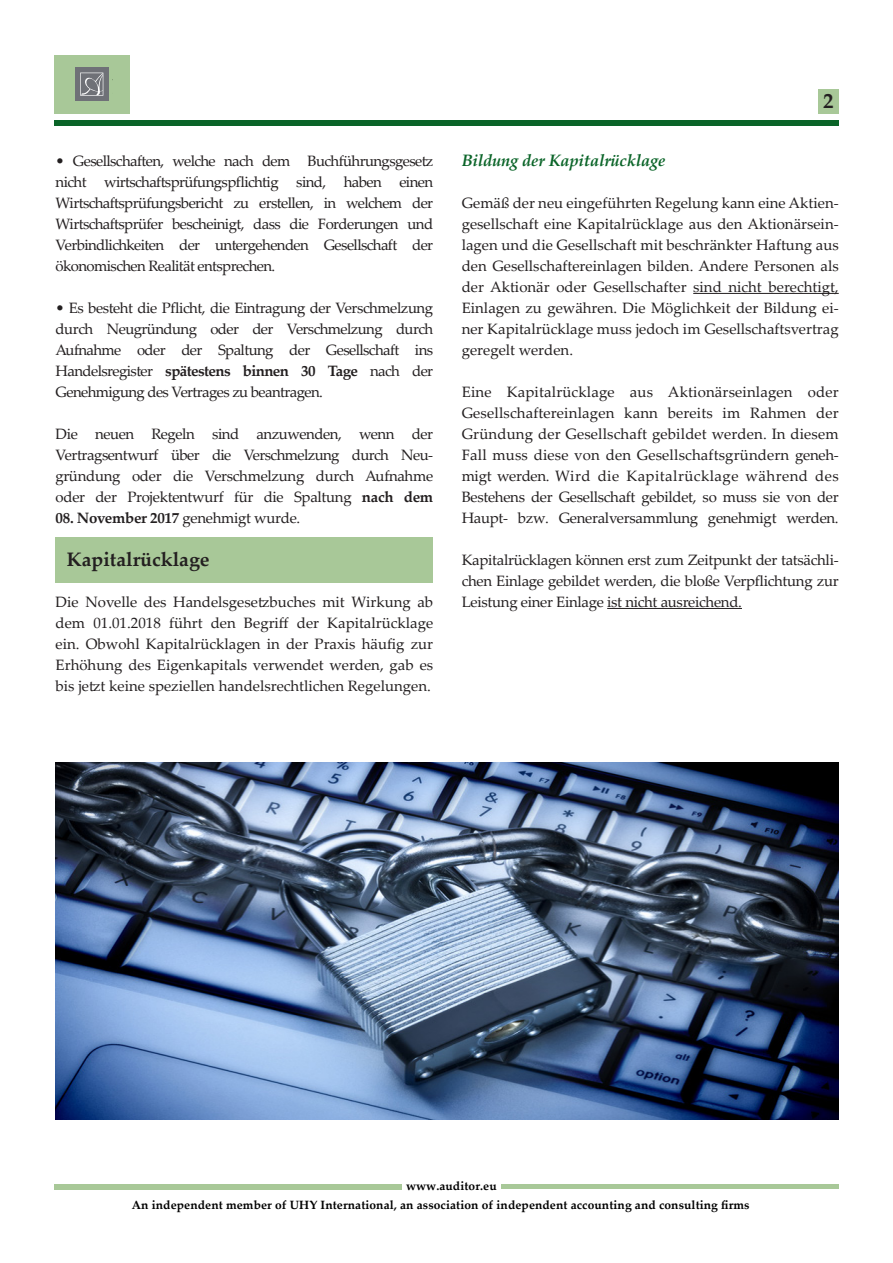
<style>
.page{position:relative;width:893px;height:1263px;background:#fff}
.page>*{position:absolute;margin:0;border:0;box-sizing:border-box;transform-origin:0 0}
.t1{font:700 21px "Palatino Linotype";color:#231f20}
.t2{font:700 19.5px "Palatino Linotype";color:#231f20}
.t3{font:italic 700 16.5px "Palatino Linotype";letter-spacing:-.01em;color:#0a6428}
.t4{font:15px/21px "Palatino Linotype";letter-spacing:-.02em;color:#231f20;text-align:justify}
.t5{font:700 15px "Palatino Linotype";letter-spacing:-.02em;color:#231f20}
.t6{font:700 12px "Palatino Linotype";letter-spacing:.01em;color:#000}
.s1{font-weight:700}
.s2{font-weight:400}
</style>
<div class="page">
<div style="left:54px;top:55px;width:76px;height:59px;background:#a8c898"></div>
<div style="left:75px;top:68px;width:33px;height:33px;background:#6f7177"></div>
<svg style="left:80px;top:73px;width:23px;height:23px"></svg>
<div style="left:819px;top:89px;width:20px;height:25px;background:#a8c898"></div>
<div style="left:54px;top:121px;width:785px;height:5px;background:#0a6428"></div>
<div style="left:54px;top:1184px;width:347px;height:5px;background:#a8c898"></div>
<div style="left:501px;top:1184px;width:338px;height:5px;background:#a8c898"></div>
<div style="left:56px;top:537px;width:377px;height:45px;background:#a8c898"></div>
<hr style="left:693px;top:293px;width:146px;height:1px;background:#231f20">
<hr style="left:607px;top:608px;width:135px;height:1px;background:#231f20">
<img style="left:56px;top:763px;width:783px;height:357px">
<p class="t4" style="left:56px;top:150px;width:379px">• Gesellschaften, welche nach dem Buchführungsgesetz nicht wirtschaftsprüfungspflichtig sind, haben einen Wirtschaftsprüfungsbericht zu erstellen, in welchem der Wirtschaftsprüfer bescheinigt, dass die Forderungen und Verbindlichkeiten der untergehenden Gesellschaft der ökonomischen Realität entsprechen.</p>
<p class="t4" style="left:56px;top:297px;width:379px">• Es besteht die Pflicht, die Eintragung der Verschmelzung durch Neugründung oder der Verschmelzung durch Aufnahme oder der Spaltung der Gesellschaft ins Handelsregister <span class="s1">spätestens binnen 30 Tage</span> nach der Genehmigung des Vertrages zu beantragen.</p>
<p class="t4" style="left:56px;top:423px;width:379px">Die neuen Regeln sind anzuwenden, wenn der Vertragsentwurf über die Verschmelzung durch Neu&shy;gründung oder die Verschmelzung durch Aufnahme oder der Projektentwurf für die Spaltung <span class="s1">nach dem</span></p>
<p class="t5" style="left:56px;top:507px;width:246px">08. November 2017 <span class="s2">genehmigt wurde.</span></p>
<p class="t2" style="left:67px;top:545px;width:144px">Kapitalrücklage</p>
<p class="t4" style="left:56px;top:591px;width:379px">Die Novelle des Handelsgesetzbuches mit Wirkung ab dem 01.01.2018 führt den Begriff der Kapitalrücklage ein. Obwohl Kapitalrücklagen in der Praxis häufig zur Erhöhung des Eigenkapitals verwendet werden, gab es bis jetzt keine speziellen handelsrechtlichen Regelungen.</p>
<p class="t1" style="left:823px;top:86px;width:12px">2</p>
<p class="t3" style="left:462px;top:149px;width:205px">Bildung der Kapitalrücklage</p>
<p class="t4" style="left:462px;top:192px;width:379px">Gemäß der neu eingeführten Regelung kann eine Aktien&shy;gesellschaft eine Kapitalrücklage aus den Aktionärsein&shy;lagen und die Gesellschaft mit beschränkter Haftung aus den Gesellschaftereinlagen bilden. Andere Personen als der Aktionär oder Gesellschafter sind nicht berechtigt, Einlagen zu gewähren. Die Möglichkeit der Bildung ei&shy;ner Kapitalrücklage muss jedoch im Gesellschaftsvertrag geregelt werden.</p>
<p class="t4" style="left:462px;top:381px;width:379px">Eine Kapitalrücklage aus Aktionärseinlagen oder Gesellschaftereinlagen kann bereits im Rahmen der Gründung der Gesellschaft gebildet werden. In diesem Fall muss diese von den Gesellschaftsgründern geneh-</p>
<p class="t4" style="left:462px;top:465px;width:379px">migt werden. Wird die Kapitalrücklage während des Bestehens der Gesellschaft gebildet, so muss sie von der Haupt- bzw. Generalversammlung genehmigt werden.</p>
<p class="t4" style="left:462px;top:549px;width:379px">Kapitalrücklagen können erst zum Zeitpunkt der tatsächli&shy;chen Einlage gebildet werden, die bloße Verpflichtung zur Leistung einer Einlage ist nicht ausreichend.</p>
<p class="t6" style="left:406px;top:1177px;width:92px">www.auditor.eu</p>
<p class="t6" style="left:132px;top:1196px;width:619px">An independent member of UHY International, an association of independent accounting and consulting firms</p>
</div>
